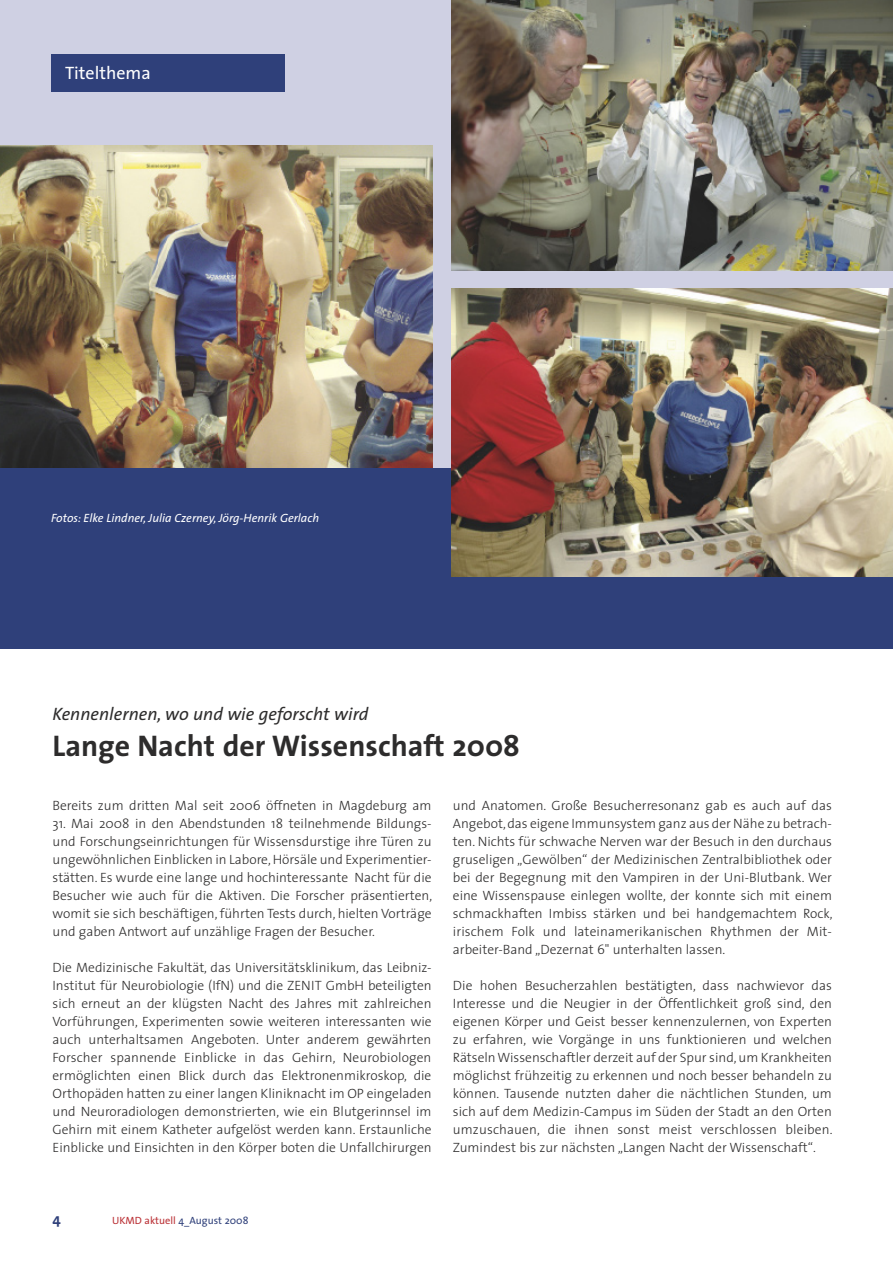
<style>
.page{position:relative;width:893px;height:1263px;background:#fff}
.page>*{position:absolute;margin:0;border:0;box-sizing:border-box;transform-origin:0 0}
.t1{font:700 30px "The Sans";color:#2d2c2c}
.t2{font:italic 18px "The Sans";color:#2d2c2c}
.t3{font:18px "The Sans";color:#fff}
.t4{font:700 15px "The Sans";color:#2f407a}
.t5{font:300 13.5px/18px "The Sans";color:#2d2c2c;text-align:justify}
.t6{font:italic 12px "The Sans";color:#fff}
.t7{font:10.5px "The Sans";color:#2f407a}
.s1{color:#ba3035}
</style>
<div class="page">
<div style="left:0;top:0;width:893px;height:468px;background:#cfd0e3"></div>
<hr style="left:892px;top:828px;width:1px;height:435px;background:#a2a6c7">
<div style="left:51px;top:54px;width:234px;height:37px;background:#2f407a"></div>
<img style="left:0;top:145px;width:433px;height:323px">
<div style="left:0;top:468px;width:893px;height:180px;background:#2f407a"></div>
<hr style="left:892px;top:0;width:1px;height:828px;background:#2f407a">
<img style="left:451px;top:288px;width:442px;height:288px">
<img style="left:892px;top:504px;width:1px;height:324px">
<img style="left:451px;top:0;width:442px;height:270px">
<h2 class="t3" style="left:65px;top:58px;width:87px">Titelthema</h2>
<p class="t6" style="left:51px;top:508px;width:270px">Fotos: Elke Lindner, Julia Czerney, Jörg-Henrik Gerlach</p>
<h2 class="t2" style="left:53px;top:699px;width:317px">Kennenlernen, wo und wie geforscht wird</h2>
<h1 class="t1" style="left:53px;top:721px;width:469px">Lange Nacht der Wissenschaft 2008</h1>
<p class="t5" style="left:53px;top:796px;width:381px">Bereits zum dritten Mal seit 2006 öffneten in Magdeburg am</p>
<p class="t5" style="left:53px;top:814px;width:381px">31. Mai 2008 in den Abendstunden 18 teilnehmende Bildungs&shy;und Forschungseinrichtungen für Wissensdurstige ihre Türen zu ungewöhnlichen Einblicken in Labore, Hörsäle und Experimentier&shy;stätten. Es wurde eine lange und hochinteressante Nacht für die Besucher wie auch für die Aktiven. Die Forscher präsentierten, womit sie sich beschäftigen, führten Tests durch, hielten Vorträge und gaben Antwort auf unzählige Fragen der Besucher.</p>
<p class="t5" style="left:53px;top:958px;width:381px">Die Medizinische Fakultät, das Universitätsklinikum, das Leibniz-Institut für Neurobiologie (IfN) und die ZENIT GmbH beteiligten sich erneut an der klügsten Nacht des Jahres mit zahlreichen Vorführungen, Experimenten sowie weiteren interessanten wie auch unterhaltsamen Angeboten. Unter anderem gewährten Forscher spannende Einblicke in das Gehirn, Neurobiologen ermöglichten einen Blick durch das Elektronenmikroskop, die Orthopäden hatten zu einer langen Kliniknacht im OP eingeladen und Neuroradiologen demonstrierten, wie ein Blutgerinnsel im Gehirn mit einem Katheter aufgelöst werden kann. Erstaunliche Einblicke und Einsichten in den Körper boten die Unfallchirurgen</p>
<p class="t5" style="left:453px;top:796px;width:381px">und Anatomen. Große Besucherresonanz gab es auch auf das Angebot, das eigene Immunsystem ganz aus der Nähe zu betrach&shy;ten. Nichts für schwache Nerven war der Besuch in den durchaus gruseligen „Gewölben“ der Medizinischen Zentralbibliothek oder bei der Begegnung mit den Vampiren in der Uni-Blutbank. Wer eine Wissenspause einlegen wollte, der konnte sich mit einem schmackhaften Imbiss stärken und bei handgemachtem Rock, irischem Folk und lateinamerikanischen Rhythmen der Mit&shy;arbeiter-Band „Dezernat 6" unterhalten lassen.</p>
<p class="t5" style="left:453px;top:976px;width:381px">Die hohen Besucherzahlen bestätigten, dass nachwievor das Interesse und die Neugier in der Öffentlichkeit groß sind, den eigenen Körper und Geist besser kennenzulernen, von Experten zu erfahren, wie Vorgänge in uns funktionieren und welchen Rätseln Wissenschaftler derzeit auf der Spur sind, um Krankheiten möglichst frühzeitig zu erkennen und noch besser behandeln zu können. Tausende nutzten daher die nächtlichen Stunden, um sich auf dem Medizin-Campus im Süden der Stadt an den Orten umzuschauen, die ihnen sonst meist verschlossen bleiben.<br>Zumindest bis zur nächsten „Langen Nacht der Wissenschaft“.</p>
<p class="t4" style="left:53px;top:1206px;width:10px">4</p>
<p class="t7" style="left:112px;top:1212px;width:138px"><span class="s1">UKMD aktuell</span> 4_August 2008</p>
</div>
